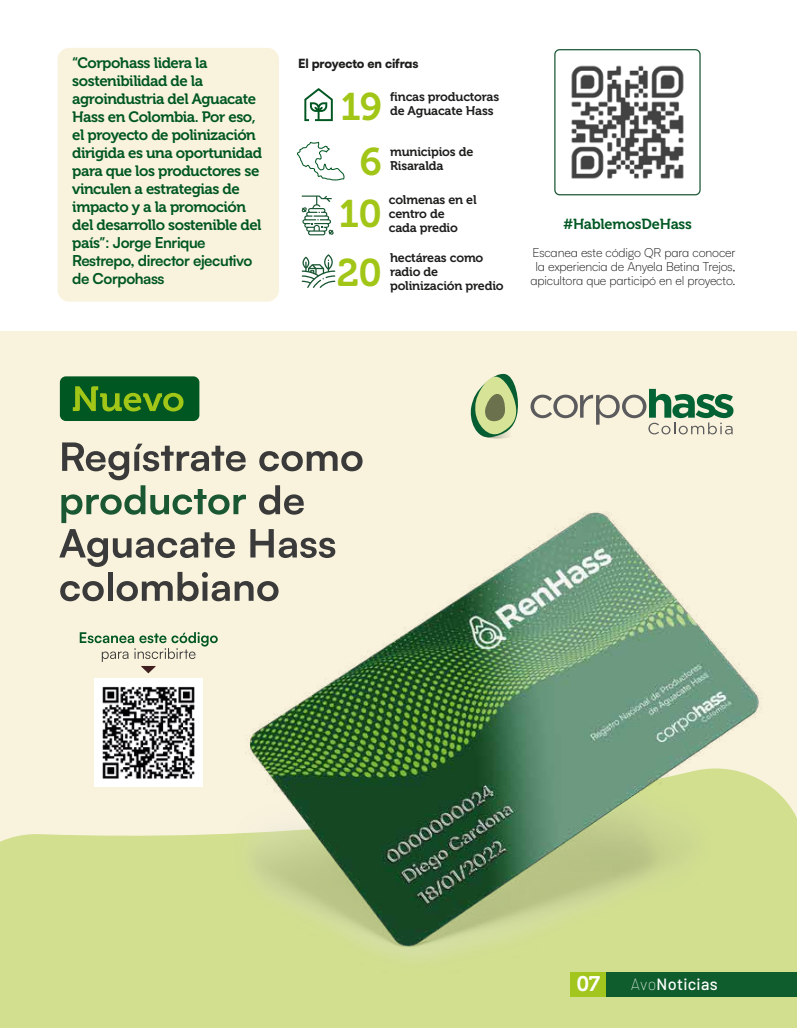
<style>
.page{position:relative;width:798px;height:1028px;background:#fff}
.page>*{position:absolute;margin:0;border:0;box-sizing:border-box;transform-origin:0 0}
.t1{font:38.38px/53.9px "Museo 700";color:#a2c617;text-align:center}
.t2{font:21px "Museo 700";color:#fff}
.t3{font:500 16.25px "Barlow";letter-spacing:.02em;color:#fff}
.t4{font:15px/18px "Museo 700";letter-spacing:-.03em;color:#005722}
.t5{font:700 15px/18px "Satoshi";letter-spacing:-.03em;color:#005722}
.t6{font:14.5px "Museo 700";letter-spacing:-.015em;color:#005722}
.t7{font:12.5px/13.8px "Museo 700";letter-spacing:-.015em;color:#1d1d1b}
.t8{font:300 12.5px/13.8px "Satoshi";letter-spacing:-.015em;color:#1d1d1b;text-align:center}
.t9{font:900 12.5px "Satoshi";letter-spacing:-.015em;color:#1d1d1b}
.s1{font-family:"Museo 700";font-weight:400}
.s2{font-weight:100}
</style>
<div class="page">
<svg style="left:301px;top:254px;width:34px;height:34px"></svg>
<div style="left:58px;top:48px;width:221px;height:254px;background:#f9f3de;border-radius:12px"></div>
<svg style="left:301px;top:195px;width:32px;height:40px"></svg>
<div style="left:554px;top:49px;width:146px;height:146px;border:1px solid #1a5733;border-radius:5px"></div>
<svg style="left:296px;top:88px;width:49px;height:93px"></svg>
<div style="left:0;top:332px;width:796px;height:690px;background:#f9f3dd"></div>
<img style="left:7px;top:373px;width:789px;height:654px">
<img style="left:95px;top:678px;width:107px;height:108px">
<svg style="left:80px;top:632px;width:138px;height:41px"></svg>
<img style="left:571px;top:65px;width:113px;height:114px">
<div style="left:570px;top:972px;width:226px;height:24px;background:#0f5c2c"></div>
<div style="left:570px;top:972px;width:35px;height:24px;background:#a2c61e"></div>
<p class="t4" style="left:72px;top:54px;width:191px">“Corpohass lidera la sostenibilidad de la agroindustria del Aguacate<br>Hass en Colombia. Por eso, el proyecto de polinización dirigida es una oportunidad para que los productores se vinculen a estrategias de impacto y a la promoción del desarrollo sostenible del</p>
<p class="t5" style="left:72px;top:233px;width:181px"><span class="s1">país”:</span> Jorge Enrique<br>Restrepo, director ejecutivo de Corpohass</p>
<p class="t9" style="left:298px;top:54px;width:122px">El proyecto en cifras</p>
<h1 class="t1" style="left:339px;top:80px;width:44px">19<br>6<br>10</h1>
<h1 class="t1" style="left:336px;top:246px;width:47px">20</h1>
<p class="t7" style="left:390px;top:90px;width:111px">fincas productoras de Aguacate Hass</p>
<p class="t7" style="left:390px;top:145px;width:85px">municipios de<br>Risaralda</p>
<p class="t7" style="left:388px;top:193px;width:89px">colmenas en el centro de<br>cada predio</p>
<p class="t7" style="left:390px;top:251px;width:115px">hectáreas como radio de polinización predio</p>
<p class="t6" style="left:562px;top:216px;width:130px">#HablemosDeHass</p>
<p class="t8" style="left:530px;top:245px;width:206px">Escanea este código QR para conocer la experiencia de Anyela Betina Trejos, apicultora que participó en el proyecto.</p>
<h2 class="t2" style="left:576px;top:972px;width:25px">07</h2>
<p class="t3" style="left:630px;top:973px;width:88px"><span class="s2">Avo</span>Noticias</p>
</div>
